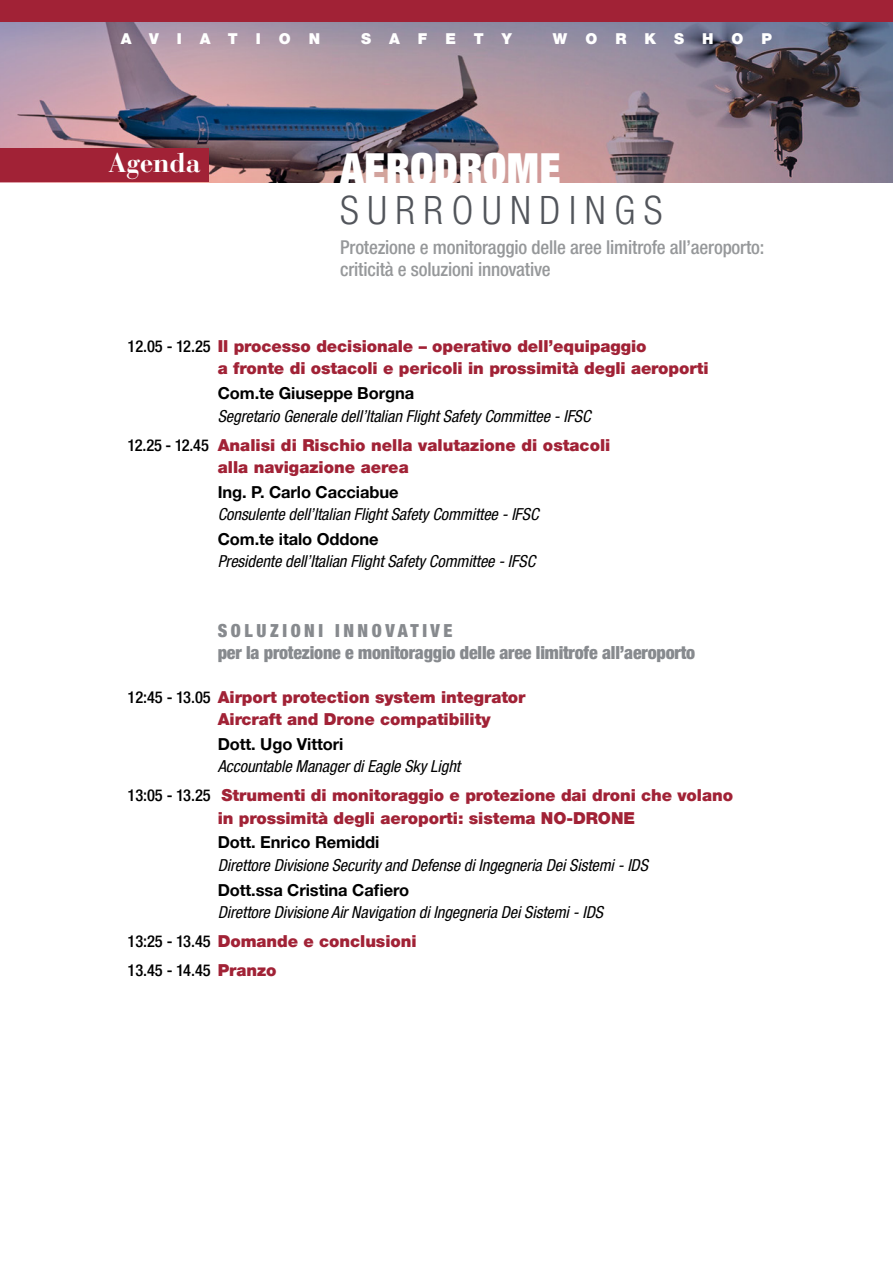
<style>
.page{position:relative;width:893px;height:1263px;background:#fff}
.page>*{position:absolute;margin:0;border:0;box-sizing:border-box;transform-origin:0 0}
.t1{font:900 condensed 42.75px "Helvetica Neue LT Std";letter-spacing:.015em;color:#fff}
.t2{font:300 condensed 39px "Helvetica Neue LT Std";letter-spacing:.22em;color:#52555b}
.t3{font:700 27px "Bauer Bodoni";letter-spacing:-.005em;color:#fff}
.t4{font:500 condensed 19.05px/22.5px "Helvetica Neue LT Std";letter-spacing:-.01em;color:#96989a}
.t5{font:900 condensed 18px/22.5px "Helvetica Neue LT Std";letter-spacing:-.01em;color:#878a8e}
.t6{font:italic condensed 16.5px/28.8px "Helvetica Neue LT Std";letter-spacing:-.005em;color:#000}
.t7{font:900 16.5px/22.5px "Helvetica Neue LT Std";letter-spacing:-.005em;color:#a12236}
.t8{font:700 16.5px "Helvetica Neue LT Std";letter-spacing:-.005em;color:#000}
.t9{font:900 15px "Helvetica Neue LT Std";letter-spacing:1.2em;color:#fff}
.s1{font-weight:500;font-stretch:condensed;color:#000}
.s2{font-weight:500;font-style:normal}
.s3{font-weight:900;font-style:normal;font-stretch:normal;color:#a12236}
.s4{font-weight:400;font-style:italic;font-stretch:condensed;color:#000}
</style>
<div class="page">
<img style="left:0;top:21px;width:893px;height:162px">
<div style="left:0;top:0;width:893px;height:21px;background:#a12236"></div>
<div style="left:0;top:149px;width:208px;height:33px;background:#a12236"></div>
<p class="t9" style="left:121px;top:29px;width:201px">AVIATION</p>
<p class="t9" style="left:361px;top:29px;width:152px">SAFETY</p>
<p class="t9" style="left:553px;top:29px;width:221px">WORKSHOP</p>
<h3 class="t3" style="left:109px;top:146px;width:94px">Agenda</h3>
<h1 class="t1" style="left:340px;top:141px;width:222px">AERODROME</h1>
<h2 class="t2" style="left:340px;top:188px;width:324px">SURROUNDINGS</h2>
<p class="t4" style="left:340px;top:236px;width:426px">Protezione e monitoraggio delle aree limitrofe all’aeroporto: criticità e soluzioni innovative</p>
<p class="t7" style="left:218px;top:335px;width:492px;text-indent:-90px"><span class="s1">12.05 - 12.25</span> Il processo decisionale – operativo dell’equipaggio<br>a fronte di ostacoli e pericoli in prossimità degli aeroporti</p>
<p class="t8" style="left:218px;top:383px;width:198px">Com.te Giuseppe Borgna</p>
<p class="t6" style="left:128px;top:402px;width:484px;text-indent:90px">Segretario Generale dell’Italian Flight Safety Committee - IFSC<br><span class="s2">12.25 - 12.45</span> <span class="s3">Analisi di Rischio nella valutazione di ostacoli</span></p>
<p class="t7" style="left:218px;top:456px;width:193px">alla navigazione aerea</p>
<p class="t8" style="left:218px;top:481px;width:182px">Ing. P. Carlo Cacciabue</p>
<p class="t6" style="left:218px;top:500px;width:322px">Consulente dell’Italian Flight Safety Committee - IFSC</p>
<p class="t8" style="left:218px;top:529px;width:163px">Com.te italo Oddone</p>
<p class="t6" style="left:218px;top:547px;width:319px">Presidente dell’Italian Flight Safety Committee - IFSC</p>
<p class="t5" style="left:218px;top:619px;width:479px">SOLUZIONI INNOVATIVE<br>per la protezione e monitoraggio delle aree limitrofe all’aeroporto</p>
<p class="t7" style="left:218px;top:686px;width:309px;text-indent:-90px"><span class="s1">12:45 - 13.05</span> Airport protection system integrator<br>Aircraft and Drone compatibility</p>
<p class="t8" style="left:218px;top:734px;width:127px">Dott. Ugo Vittori</p>
<p class="t7" style="left:128px;top:752px;width:607px;line-height:28.8px;text-indent:90px"><span class="s4">Accountable Manager di Eagle Sky Light<br></span><span class="s1">13:05 - 13.25</span> Strumenti di monitoraggio e protezione dai droni che volano</p>
<p class="t7" style="left:218px;top:807px;width:419px">in prossimità degli aeroporti: sistema NO-DRONE</p>
<p class="t8" style="left:218px;top:832px;width:163px">Dott. Enrico Remiddi</p>
<p class="t6" style="left:218px;top:851px;width:432px">Direttore Divisione Security and Defense di Ingegneria Dei Sistemi - IDS</p>
<p class="t8" style="left:218px;top:879px;width:193px">Dott.ssa Cristina Cafiero</p>
<p class="t6" style="left:128px;top:898px;width:477px;text-indent:90px">Direttore Divisione Air Navigation di Ingegneria Dei Sistemi - IDS<br><span class="s2">13:25 - 13.45</span> <span class="s3">Domande e conclusioni<br></span><span class="s2">13.45 - 14.45</span> <span class="s3">Pranzo</span></p>
</div>
